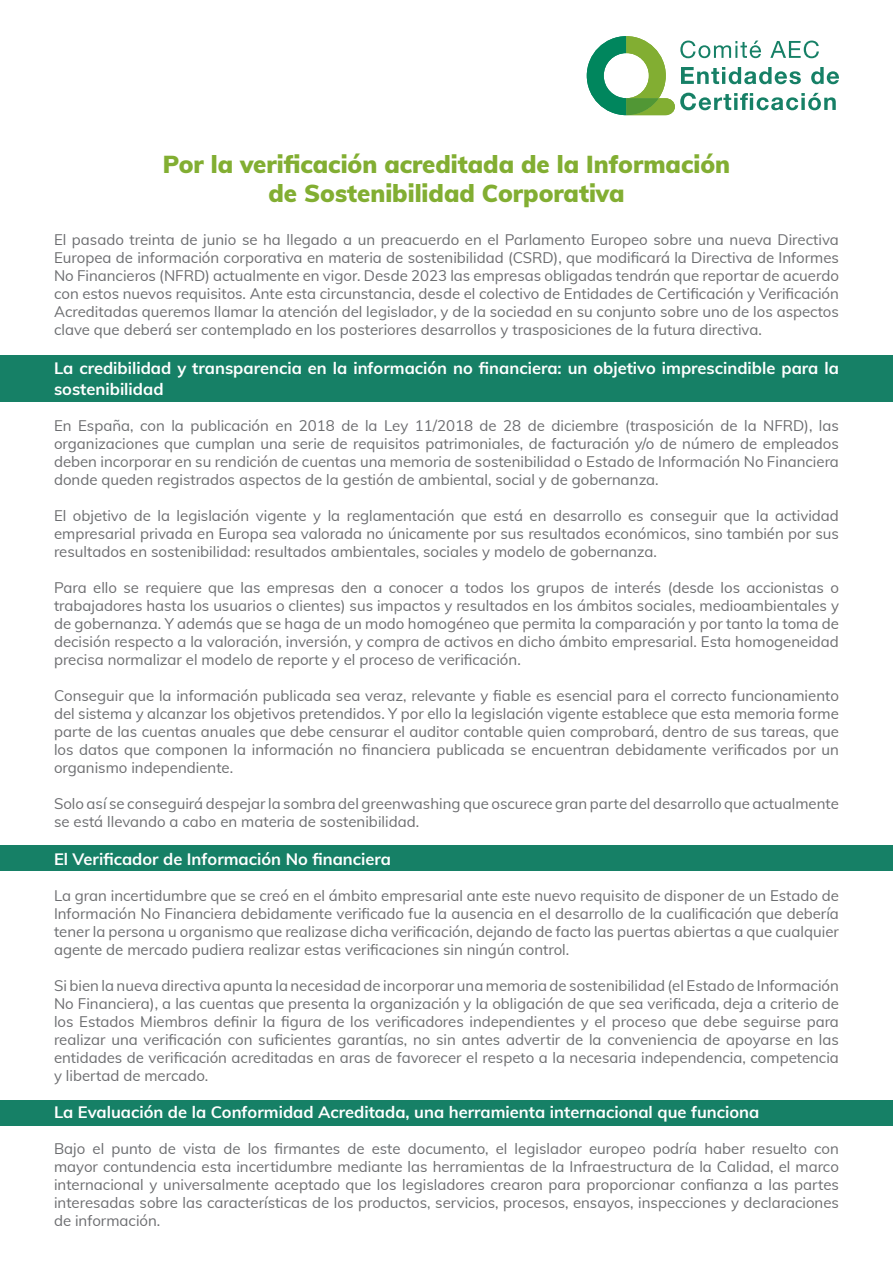
<style>
.page{position:relative;width:893px;height:1263px;background:#fff}
.page>*{position:absolute;margin:0;border:0;box-sizing:border-box;transform-origin:0 0}
.t1{font:900 24px/28.8px "Muli";color:#82ae32;text-align:center}
.t2{font:700 16.5px/21px "Muli";color:#fff}
.t3{font:15px/18px "Muli";color:#6c6d70;text-align:justify}
</style>
<div class="page">
<div style="left:0;top:355px;width:893px;height:46px;background:#168066"></div>
<div style="left:0;top:1100px;width:893px;height:25px;background:#168066"></div>
<div style="left:0;top:845px;width:893px;height:26px;background:#168066"></div>
<svg style="left:587px;top:36px;width:252px;height:79px"></svg>
<h1 class="t1" style="left:163px;top:149px;width:569px">Por la verificación acreditada de la Información de Sostenibilidad Corporativa</h1>
<p class="t3" style="left:54px;top:230px;width:786px">El pasado treinta de junio se ha llegado a un preacuerdo en el Parlamento Europeo sobre una nueva Directiva Europea de información corporativa en materia de sostenibilidad (CSRD), que modificará la Directiva de Informes No Financieros (NFRD) actualmente en vigor. Desde 2023 las empresas obligadas tendrán que reportar de acuerdo con estos nuevos requisitos. Ante esta circunstancia, desde el colectivo de Entidades de Certificación y Verificación Acreditadas queremos llamar la atención del legislador, y de la sociedad en su conjunto sobre uno de los aspectos clave que deberá ser contemplado en los posteriores desarrollos y trasposiciones de la futura directiva.</p>
<p class="t2" style="left:54px;top:356px;width:786px">La credibilidad y transparencia en la información no financiera: un objetivo imprescindible para la sostenibilidad</p>
<p class="t3" style="left:54px;top:416px;width:786px">En España, con la publicación en 2018 de la Ley 11/2018 de 28 de diciembre (trasposición de la NFRD), las organizaciones que cumplan una serie de requisitos patrimoniales, de facturación y/o de número de empleados deben incorporar en su rendición de cuentas una memoria de sostenibilidad o Estado de Información No Financiera donde queden registrados aspectos de la gestión de ambiental, social y de gobernanza.</p>
<p class="t3" style="left:54px;top:506px;width:786px">El objetivo de la legislación vigente y la reglamentación que está en desarrollo es conseguir que la actividad empresarial privada en Europa sea valorada no únicamente por sus resultados económicos, sino también por sus resultados en sostenibilidad: resultados ambientales, sociales y modelo de gobernanza.</p>
<p class="t3" style="left:54px;top:578px;width:786px">Para ello se requiere que las empresas den a conocer a todos los grupos de interés (desde los accionistas o trabajadores hasta los usuarios o clientes) sus impactos y resultados en los ámbitos sociales, medioambientales y de gobernanza. Y además que se haga de un modo homogéneo que permita la comparación y por tanto la toma de decisión respecto a la valoración, inversión, y compra de activos en dicho ámbito empresarial. Esta homogeneidad precisa normalizar el modelo de reporte y el proceso de verificación.</p>
<p class="t3" style="left:54px;top:686px;width:786px">Conseguir que la información publicada sea veraz, relevante y fiable es esencial para el correcto funcionamiento del sistema y alcanzar los objetivos pretendidos. Y por ello la legislación vigente establece que esta memoria forme parte de las cuentas anuales que debe censurar el auditor contable quien comprobará, dentro de sus tareas, que los datos que componen la información no financiera publicada se encuentran debidamente verificados por un organismo independiente.</p>
<p class="t3" style="left:54px;top:794px;width:786px">Solo así se conseguirá despejar la sombra del greenwashing que oscurece gran parte del desarrollo que actualmente se está llevando a cabo en materia de sostenibilidad.</p>
<p class="t2" style="left:54px;top:847px;width:339px">El Verificador de Información No financiera</p>
<p class="t3" style="left:54px;top:885px;width:786px">La gran incertidumbre que se creó en el ámbito empresarial ante este nuevo requisito de disponer de un Estado de Información No Financiera debidamente verificado fue la ausencia en el desarrollo de la cualificación que debería tener la persona u organismo que realizase dicha verificación, dejando de facto las puertas abiertas a que cualquier agente de mercado pudiera realizar estas verificaciones sin ningún control.</p>
<p class="t3" style="left:54px;top:975px;width:786px">Si bien la nueva directiva apunta la necesidad de incorporar una memoria de sostenibilidad (el Estado de Información No Financiera), a las cuentas que presenta la organización y la obligación de que sea verificada, deja a criterio de los Estados Miembros definir la figura de los verificadores independientes y el proceso que debe seguirse para realizar una verificación con suficientes garantías, no sin antes advertir de la conveniencia de apoyarse en las entidades de verificación acreditadas en aras de favorecer el respeto a la necesaria independencia, competencia y libertad de mercado.</p>
<p class="t2" style="left:54px;top:1101px;width:707px">La Evaluación de la Conformidad Acreditada, una herramienta internacional que funciona</p>
<p class="t3" style="left:54px;top:1139px;width:786px">Bajo el punto de vista de los firmantes de este documento, el legislador europeo podría haber resuelto con mayor contundencia esta incertidumbre mediante las herramientas de la Infraestructura de la Calidad, el marco internacional y universalmente aceptado que los legisladores crearon para proporcionar confianza a las partes interesadas sobre las características de los productos, servicios, procesos, ensayos, inspecciones y declaraciones de información.</p>
</div>
